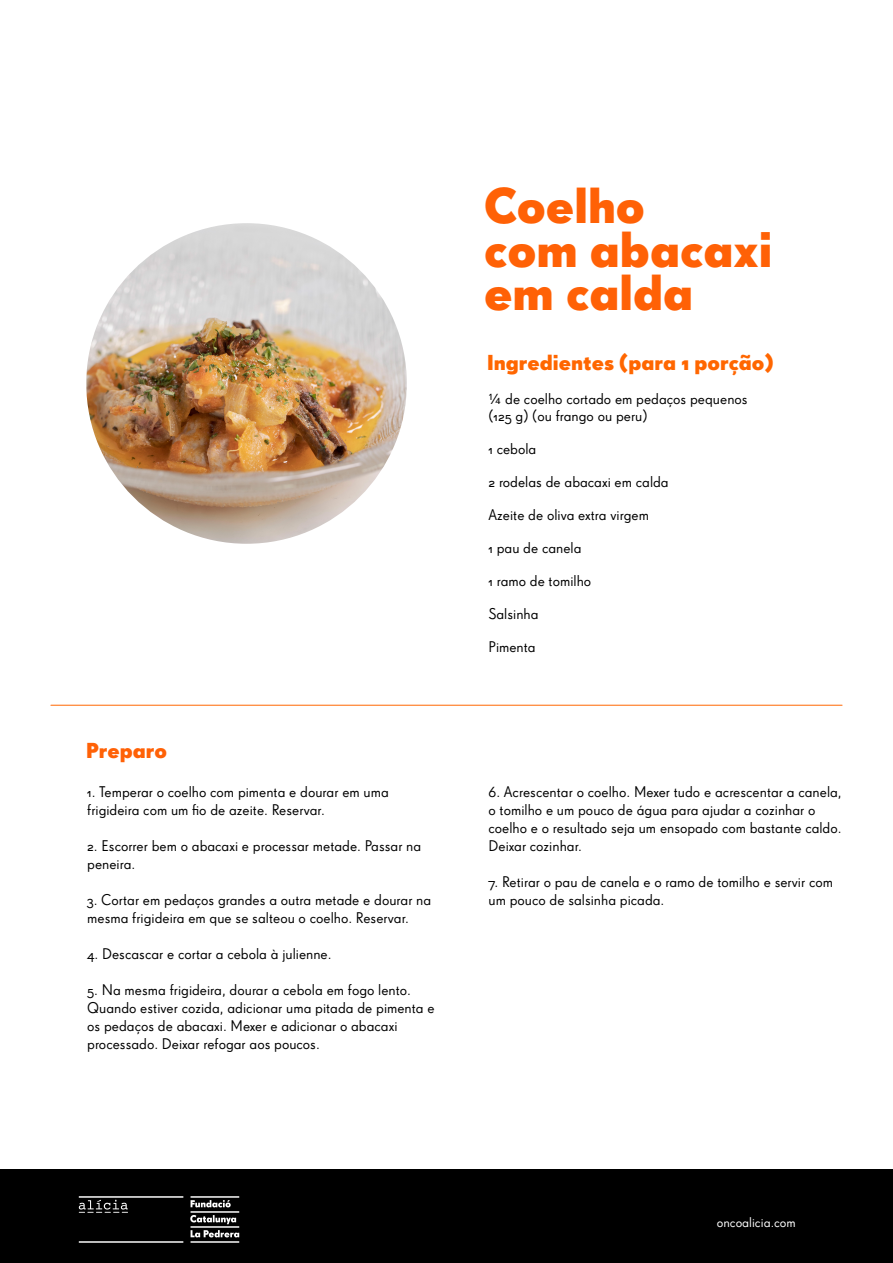
<style>
.page{position:relative;width:893px;height:1263px;background:#fff}
.page>*{position:absolute;margin:0;border:0;box-sizing:border-box;transform-origin:0 0}
.t1{font:48.45px/43.5px "Super Grotesk OT Bld";color:#ff6106}
.t2{font:21px "Super Grotesk OT Bld";color:#f60}
.t3{font:21px "Super Grotesk OT Bld";color:#ff6106}
.t4{font:15px/18px "Super Grotesk OT";color:#000}
.t5{font:13.5px "Super Grotesk OT";color:#fff}
</style>
<div class="page">
<img style="left:86px;top:223px;width:321px;height:321px;border-radius:160px">
<hr style="left:51px;top:705px;width:791px;height:1px;background:#f60">
<div style="left:0;top:1170px;width:893px;height:93px;background:#000"></div>
<img style="left:78px;top:1196px;width:162px;height:47px">
<h2 class="t3" style="left:86px;top:737px;width:82px">Preparo</h2>
<p class="t4" style="left:87px;top:783px;width:303px">1. Temperar o coelho com pimenta e dourar em uma frigideira com um fio de azeite. Reservar.</p>
<p class="t4" style="left:87px;top:837px;width:336px">2. Escorrer bem o abacaxi e processar metade. Passar na peneira.</p>
<p class="t4" style="left:87px;top:891px;width:346px">3. Cortar em pedaços grandes a outra metade e dourar na mesma frigideira em que se salteou o coelho. Reservar.</p>
<p class="t4" style="left:87px;top:945px;width:246px">4. Descascar e cortar a cebola à julienne.</p>
<p class="t4" style="left:87px;top:981px;width:349px">5. Na mesma frigideira, dourar a cebola em fogo lento.<br>Quando estiver cozida, adicionar uma pitada de pimenta e os pedaços de abacaxi. Mexer e adicionar o abacaxi processado. Deixar refogar aos poucos.</p>
<h1 class="t1" style="left:484px;top:184px;width:290px">Coelho<br>com abacaxi em calda</h1>
<h2 class="t2" style="left:487px;top:350px;width:288px">Ingredientes (para 1 porção)</h2>
<p class="t4" style="left:488px;top:391px;width:261px;line-height:16.5px">¼ de coelho cortado em pedaços pequenos (125 g) (ou frango ou peru)</p>
<p class="t4" style="left:488px;top:440px;width:49px">1 cebola</p>
<p class="t4" style="left:488px;top:473px;width:182px">2 rodelas de abacaxi em calda</p>
<p class="t4" style="left:488px;top:506px;width:162px">Azeite de oliva extra virgem</p>
<p class="t4" style="left:488px;top:539px;width:95px">1 pau de canela</p>
<p class="t4" style="left:488px;top:572px;width:104px">1 ramo de tomilho</p>
<p class="t4" style="left:488px;top:605px;width:52px">Salsinha</p>
<p class="t4" style="left:488px;top:638px;width:49px">Pimenta</p>
<p class="t4" style="left:489px;top:783px;width:355px">6. Acrescentar o coelho. Mexer tudo e acrescentar a canela, o tomilho e um pouco de água para ajudar a cozinhar o coelho e o resultado seja um ensopado com bastante caldo.<br>Deixar cozinhar.</p>
<p class="t4" style="left:489px;top:873px;width:346px">7. Retirar o pau de canela e o ramo de tomilho e servir com um pouco de salsinha picada.</p>
<p class="t5" style="left:717px;top:1215px;width:80px">oncoalicia.com</p>
</div>
